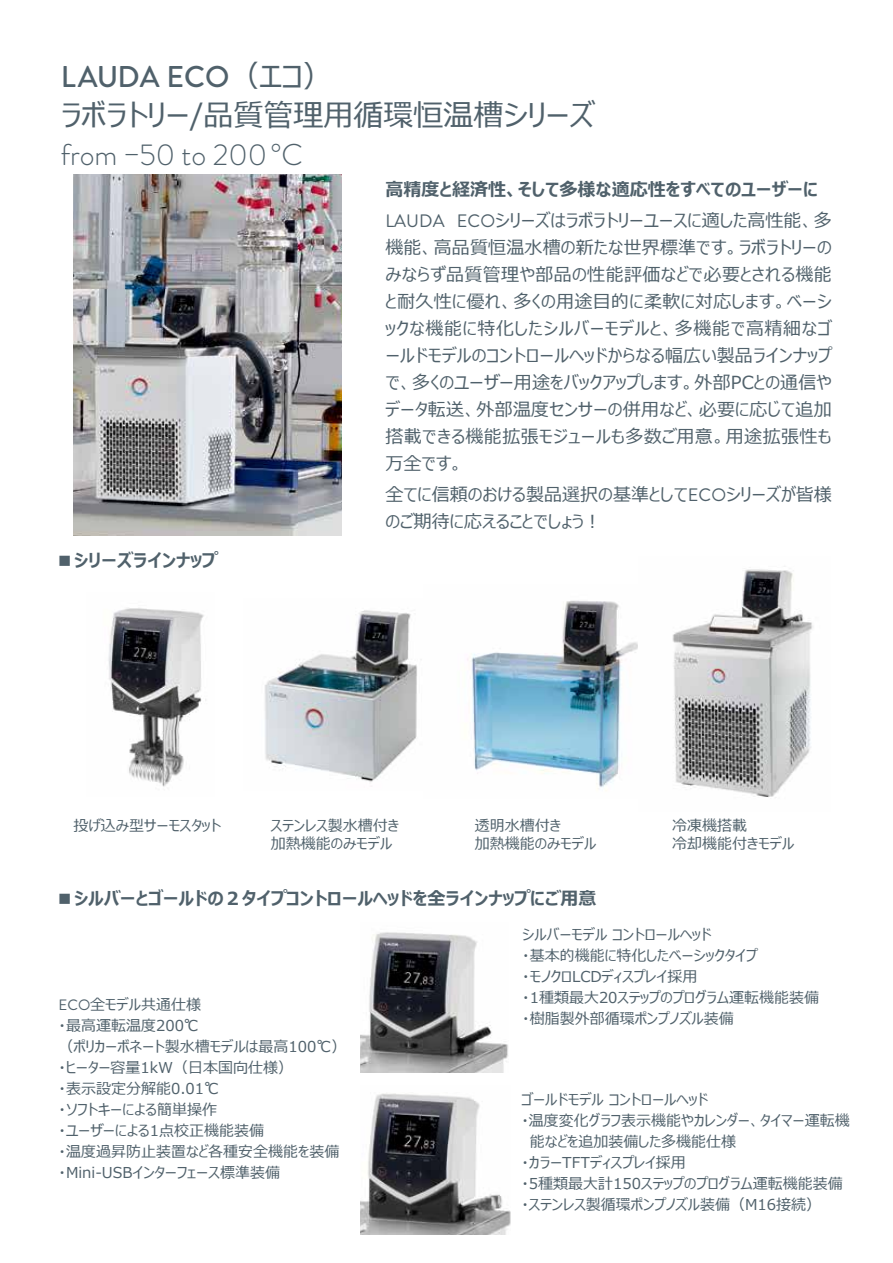
<style>
.page{position:relative;width:893px;height:1263px;background:#fff}
.page>*{position:absolute;margin:0;border:0;box-sizing:border-box;transform-origin:0 0}
.t1{font:30px "Meiryo UI";color:#50616b}
.t2{font:300 30px "Brandon Grotesque";color:#50616b}
.t3{font:500 30px "Brandon Grotesque";letter-spacing:-.005em;color:#50616b}
.t4{font:18px/27px "Meiryo UI";letter-spacing:.005em;color:#50616b;text-align:justify}
.t5{font:700 18px/31.2px "Meiryo UI";color:#50616b}
.t6{font:15px/21px "Meiryo UI";color:#50616b}
.s1{font-family:"Meiryo UI";font-weight:400}
.s2{font-family:"Brandon Grotesque";font-weight:400}
.s3{font-weight:400}
.s4{font-family:"Brandon Grotesque"}
</style>
<div class="page">
<img style="left:361px;top:932px;width:147px;height:141px">
<img style="left:360px;top:1093px;width:151px;height:141px">
<img style="left:73px;top:174px;width:268px;height:362px">
<img style="left:265px;top:610px;width:152px;height:177px">
<img style="left:108px;top:608px;width:98px;height:179px">
<img style="left:467px;top:600px;width:171px;height:191px">
<img style="left:672px;top:566px;width:141px;height:232px">
<h1 class="t3" style="left:61px;top:56px;width:274px">LAUDA ECO<span class="s1">（エコ）</span></h1>
<h1 class="t1" style="left:61px;top:94px;width:535px">ラボラトリー/品質管理用循環恒温槽シリーズ</h1>
<h1 class="t2" style="left:61px;top:134px;width:244px">from −50 to 200°C</h1>
<p class="t5" style="left:56px;top:546px;width:163px">■シリーズラインナップ</p>
<p class="t5" style="left:385px;top:174px;width:448px">高精度と経済性、そして多様な適応性をすべてのユーザーに<br><span class="s2">LAUDA ECO</span><span class="s3">シリーズはラボラトリーユースに適した高性能、多</span></p>
<p class="t4" style="left:385px;top:235px;width:448px">機能、高品質恒温水槽の新たな世界標準です。ラボラトリーのみならず品質管理や部品の性能評価などで必要とされる機能と耐久性に優れ、多くの用途目的に柔軟に対応します。ベーシックな機能に特化したシルバーモデルと、多機能で高精細なゴールドモデルのコントロールヘッドからなる幅広い製品ラインナップで、多くのユーザー用途をバックアップします。外部PCとの通信やデータ転送、外部温度センサーの併用など、必要に応じて追加搭載できる機能拡張モジュールも多数ご用意。用途拡張性も万全です。</p>
<p class="t4" style="left:385px;top:482px;width:448px">全てに信頼のおける製品選択の基準として<span class="s4">ECO</span>シリーズが皆様のご期待に応えることでしょう！</p>
<p class="t6" style="left:74px;top:816px;width:149px">投げ込み型サーモスタット</p>
<p class="t6" style="left:271px;top:817px;width:130px;line-height:18px">ステンレス製水槽付き加熱機能のみモデル</p>
<p class="t6" style="left:475px;top:817px;width:123px;line-height:18px">透明水槽付き<br>加熱機能のみモデル</p>
<p class="t6" style="left:672px;top:817px;width:124px;line-height:18px">冷凍機搭載<br>冷却機能付きモデル</p>
<p class="t5" style="left:56px;top:884px;width:542px">■シルバーとゴールドの２タイプコントロールヘッドを全ラインナップにご用意</p>
<p class="t6" style="left:59px;top:994px;width:289px"><span class="s4">ECO</span>全モデル共通仕様<br>・最高運転温度200℃<br>（ポリカーボネート製水槽モデルは最高100℃）・ヒーター容量1kW（日本国向仕様）<br>・表示設定分解能0.01℃<br>・ソフトキーによる簡単操作<br>・ユーザーによる1点校正機能装備<br>・温度過昇防止装置など各種安全機能を装備・Mini-USBインターフェース標準装備</p>
<p class="t6" style="left:522px;top:924px;width:298px">シルバーモデル コントロールヘッド<br>・基本的機能に特化したベーシックタイプ<br>・モノクロLCDディスプレイ採用<br>・1種類最大20ステップのプログラム運転機能装備・樹脂製外部循環ポンプノズル装備</p>
<p class="t6" style="left:521px;top:1090px;width:188px">ゴールドモデル コントロールヘッド</p>
<p class="t6" style="left:521px;top:1111px;width:330px">・温度変化グラフ表示機能やカレンダー、タイマー運転機</p>
<p class="t6" style="left:530px;top:1132px;width:208px">能などを追加装備した多機能仕様</p>
<p class="t6" style="left:521px;top:1153px;width:166px">・カラーTFTディスプレイ採用</p>
<p class="t6" style="left:521px;top:1174px;width:323px">・5種類最大計150ステップのプログラム運転機能装備</p>
<p class="t6" style="left:521px;top:1195px;width:301px">・ステンレス製循環ポンプノズル装備（M16接続）</p>
</div>
